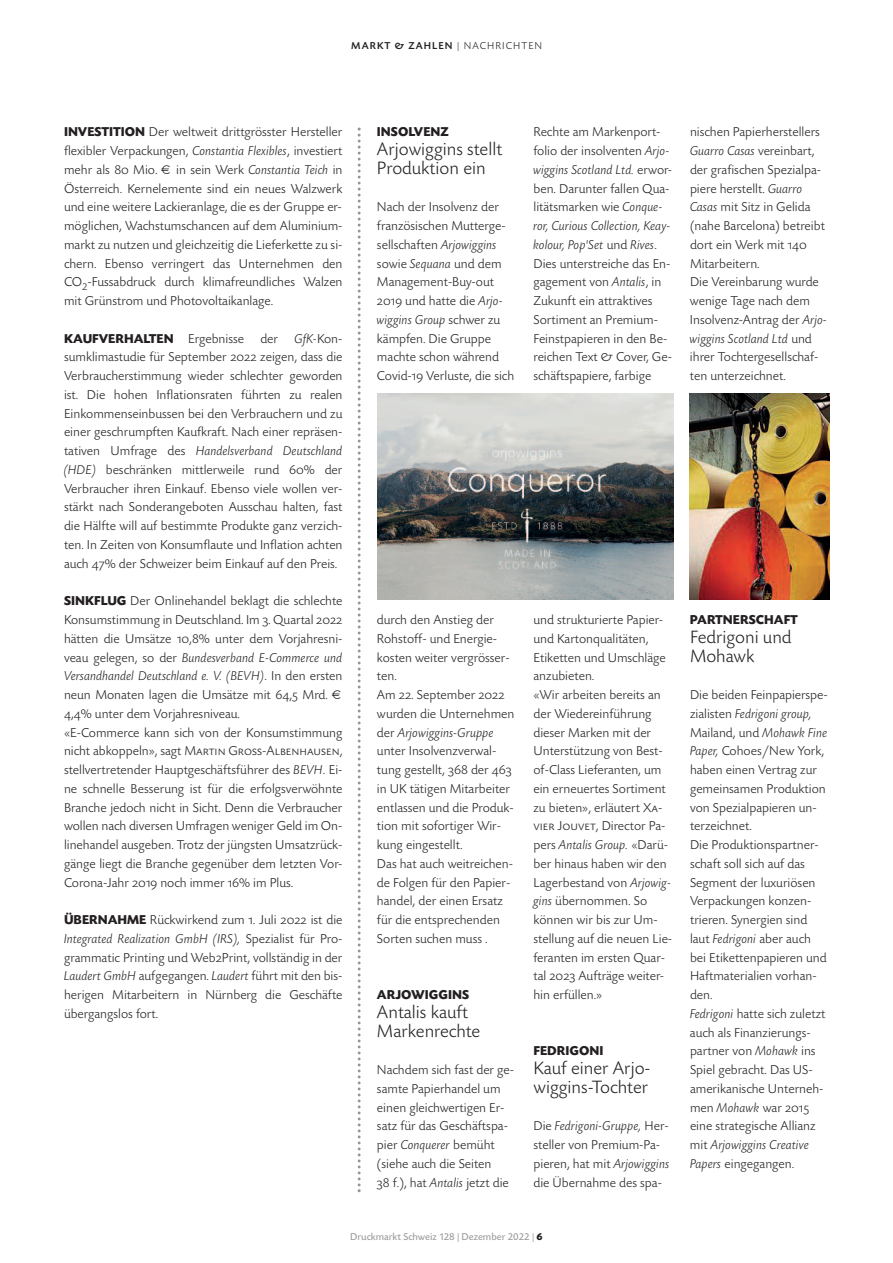
<style>
.page{position:relative;width:893px;height:1263px;background:#fff}
.page>*{position:absolute;margin:0;border:0;box-sizing:border-box;transform-origin:0 0}
.t1{font:300 18.75px/18.8px "Today SB";color:#231f20}
.t2{font:300 13.5px/18.8px "Today SB";color:#231f20}
.t3{font:13.5px "Today SB Caps Lig";color:#231f20}
.t4{font:700 13.5px "Today SB";color:#231f20}
.t5{font:10.5px "Today SB";color:#939598}
.t6{font:500 10.5px "Today SB";letter-spacing:.1em;color:#231f20}
.s1{font-weight:300}
.s2{font-weight:700}
.s3{font-style:italic}
.s4{font-family:"Today SB Caps Lig";font-weight:400}
.s5{font-family:"Today SB";font-weight:300}
.s6{font-weight:700;color:#231f20}
</style>
<div class="page">
<svg style="left:358px;top:128px;width:3px;height:1064px"></svg>
<img style="left:690px;top:393px;width:139px;height:206px">
<img style="left:377px;top:393px;width:296px;height:206px">
<p class="t6" style="left:351px;top:40px;width:192px">MARKT &amp; ZAHLEN <span class="s1">| NACHRICHTEN</span></p>
<p class="t2" style="left:64px;top:122px;width:280px;text-align:justify"><span class="s2">INVESTITION</span> Der weltweit drittgrösster Hersteller flexibler Verpackungen, <span class="s3">Constantia Flexibles</span>, investiert mehr als <span class="s4">80</span> Mio.</p>
<p class="t2" style="left:64px;top:160px;width:280px;text-align:justify;text-indent:112px">in sein Werk <span class="s3">Constantia Teich</span> in Österreich. Kernelemente sind ein neues Walzwerk und eine weitere Lackieranlage, die es der Gruppe er&shy;möglichen, Wachstumschancen auf dem Aluminium&shy;markt zu nutzen und gleichzeitig die Lieferkette zu si&shy;chern. Ebenso verringert das Unternehmen den CO<sub>2</sub>-Fussabdruck durch klimafreundliches Walzen mit Grünstrom und Photovoltaikanlage.</p>
<p class="t2" style="left:64px;top:329px;width:280px;text-align:justify"><span class="s2">KAUFVERHALTEN</span> Ergebnisse der <span class="s3">GfK-</span>Kon&shy;sumklimastudie für September <span class="s4">2022</span> zeigen, dass die Verbraucherstimmung wieder schlechter geworden ist. Die hohen Inflationsraten führten zu realen Einkommenseinbussen bei den Verbrauchern und zu einer geschrumpften Kaufkraft. Nach einer repräsen&shy;tativen Umfrage des <span class="s3">Handelsverband Deutschland (HDE)</span> beschränken mittlerweile rund <span class="s4">60</span>% der Verbraucher ihren Einkauf. Ebenso viele wollen ver&shy;stärkt nach Sonderangeboten Ausschau halten, fast die Hälfte will auf bestimmte Produkte ganz verzich&shy;ten. In Zeiten von Konsumflaute und Inflation achten auch <span class="s4">47</span>% der Schweizer beim Einkauf auf den Preis.</p>
<p class="t2" style="left:64px;top:591px;width:280px"><span class="s2">SINKFLUG</span> Der Onlinehandel beklagt die schlechte Konsumstimmung in Deutschland. Im <span class="s4">3.</span> Quartal <span class="s4">2022 </span>hätten die Umsätze <span class="s4">10,8</span>% unter dem Vorjahresni&shy;veau gelegen, so der <span class="s3">Bundesverband E-Commerce und Versandhandel Deutschland e. V. (BEVH)</span>. In den ersten neun Monaten lagen die Umsätze mit <span class="s4">64,5</span> Mrd.<br><span class="s4">4,4%</span> unter dem Vorjahresniveau.<br>«E-Commerce kann sich von der Konsumstimmung</p>
<p class="t3" style="left:64px;top:743px;width:280px"><span class="s5">nicht abkoppeln», sagt</span> Martin Groß-Albenhausen,</p>
<p class="t2" style="left:64px;top:760px;width:280px;text-align:justify">stellvertretender Hauptgeschäftsführer des <span class="s3">BEVH</span>. Ei&shy;ne schnelle Besserung ist für die erfolgsverwöhnte Branche jedoch nicht in Sicht. Denn die Verbraucher wollen nach diversen Umfragen weniger Geld im On&shy;linehandel ausgeben. Trotz der jüngsten Umsatzrück&shy;gänge liegt die Branche gegenüber dem letzten Vor-Corona-Jahr <span class="s4">2019</span> noch immer <span class="s4">16</span>% im Plus.</p>
<p class="t2" style="left:64px;top:910px;width:280px;text-align:justify"><span class="s2">ÜBERNAHME</span> Rückwirkend zum <span class="s4">1.</span> Juli <span class="s4">2022</span> ist die <span class="s3">Integrated Realization GmbH (IRS),</span> Spezialist für Pro&shy;grammatic Printing und Web<span class="s4">2</span>Print, vollständig in der <span class="s3">Laudert GmbH</span> aufgegangen. <span class="s3">Laudert</span> führt mit den bis&shy;herigen Mitarbeitern in Nürnberg die Geschäfte übergangslos fort.</p>
<p class="t4" style="left:377px;top:124px;width:73px">INSOLVENZ</p>
<h1 class="t1" style="left:377px;top:139px;width:127px">Arjowiggins stellt<br>Produktion ein</h1>
<p class="t2" style="left:377px;top:197px;width:139px">Nach der Insolvenz der französischen Mutterge&shy;sellschaften <span class="s3">Arjowiggins </span>sowie <span class="s3">Sequana</span> und dem<br>Management-Buy-out<br><span class="s4">2019</span> und hatte die <span class="s3">Arjo&shy;wiggins Group</span> schwer zu kämpfen. Die Gruppe machte schon während<br>Covid<span class="s4">-19</span> Verluste, die sich</p>
<p class="t2" style="left:533px;top:122px;width:140px">Rechte am Markenport&shy;folio der insolventen <span class="s3">Arjo&shy;wiggins Scotland Ltd.</span> erwor&shy;ben. Darunter fallen Qua&shy;litätsmarken wie <span class="s3">Conque&shy;ror, Curious Collection, Keay&shy;kolour, Pop'Set</span> und <span class="s3">Rives</span>.<br>Dies unterstreiche das En&shy;gagement von <span class="s3">Antalis</span>, in<br>Zukunft ein attraktives<br>Sortiment an Premium-<br>Feinstpapieren in den Be&shy;reichen Text &amp; Cover, Ge&shy;schäftspapiere, farbige</p>
<p class="t2" style="left:377px;top:610px;width:139px">durch den Anstieg der<br>Rohstoff- und Energie&shy;kosten weiter vergrösser&shy;ten.<br>Am <span class="s4">22</span>. September <span class="s4">2022 </span>wurden die Unternehmen der <span class="s3">Arjowiggins-Gruppe </span>unter Insolvenzverwal&shy;tung gestellt, <span class="s4">368</span> der <span class="s4">463 </span>in UK tätigen Mitarbeiter entlassen und die Produk&shy;tion mit sofortiger Wir&shy;kung eingestellt.<br>Das hat auch weitreichen&shy;de Folgen für den Papier&shy;handel, der einen Ersatz für die entsprechenden<br>Sorten suchen muss .</p>
<p class="t4" style="left:377px;top:986px;width:94px">ARJOWIGGINS</p>
<h1 class="t1" style="left:377px;top:1002px;width:105px">Antalis kauft<br>Markenrechte</h1>
<p class="t2" style="left:377px;top:1060px;width:139px">Nachdem sich fast der ge&shy;samte Papierhandel um einen gleichwertigen Er&shy;satz für das Geschäftspa&shy;pier <span class="s3">Conquerer</span> bemüht (siehe auch die Seiten<br><span class="s4">38</span> f.), hat <span class="s3">Antalis</span> jetzt die</p>
<p class="t2" style="left:533px;top:610px;width:134px">und strukturierte Papier&shy;und Kartonqualitäten,<br>Etiketten und Umschläge anzubieten.<br>«Wir arbeiten bereits an der Wiedereinführung dieser Marken mit der<br>Unterstützung von Best&shy;of-Class Lieferanten, um ein erneuertes Sortiment zu bieten», erläutert <span class="s4">Xa-</span></p>
<p class="t3" style="left:533px;top:818px;width:134px">vier Jouvet, <span class="s5">Director Pa-</span></p>
<p class="t2" style="left:533px;top:835px;width:140px">pers <span class="s3">Antalis Group.</span> «Darü&shy;ber hinaus haben wir den<br>Lagerbestand von <span class="s3">Arjowig&shy;gins</span> übernommen. So können wir bis zur Um&shy;stellung auf die neuen Lie&shy;feranten im ersten Quar&shy;tal <span class="s4">2023</span> Aufträge weiter&shy;hin erfüllen.»</p>
<p class="t4" style="left:533px;top:1043px;width:71px">FEDRIGONI</p>
<h1 class="t1" style="left:533px;top:1058px;width:119px">Kauf einer Arjo&shy;wiggins-Tochter</h1>
<p class="t2" style="left:533px;top:1116px;width:138px">Die <span class="s3">Fedrigoni-Gruppe,</span> Her&shy;steller von Premium-Pa&shy;pieren, hat mit <span class="s3">Arjowiggins </span>die Übernahme des spa-</p>
<p class="t5" style="left:350px;top:1230px;width:194px">Druckmarkt Schweiz 128 | Dezember 2022 | <span class="s6">6</span></p>
<p class="t2" style="left:690px;top:122px;width:139px">nischen Papierherstellers<br><span class="s3">Guarro Casas</span> vereinbart, der grafischen Spezialpa&shy;piere herstellt. <span class="s3">Guarro<br>Casas</span> mit Sitz in Gelida (nahe Barcelona) betreibt dort ein Werk mit <span class="s4">140<br></span>Mitarbeitern.<br>Die Vereinbarung wurde wenige Tage nach dem<br>Insolvenz-Antrag der <span class="s3">Arjo&shy;wiggins Scotland Ltd</span> und ihrer Tochtergesellschaf&shy;ten unterzeichnet.</p>
<p class="t4" style="left:690px;top:611px;width:110px">PARTNERSCHAFT</p>
<h1 class="t1" style="left:690px;top:627px;width:103px">Fedrigoni und<br>Mohawk</h1>
<p class="t2" style="left:690px;top:685px;width:139px">Die beiden Feinpapierspe&shy;zialisten <span class="s3">Fedrigoni group,<br></span>Mailand, und <span class="s3">Mohawk Fine<br>Paper,</span> Cohoes/New York, haben einen Vertrag zur gemeinsamen Produktion von Spezialpapieren un&shy;terzeichnet.<br>Die Produktionspartner&shy;schaft soll sich auf das<br>Segment der luxuriösen<br>Verpackungen konzen&shy;trieren. Synergien sind laut <span class="s3">Fedrigoni</span> aber auch bei Etikettenpapieren und<br>Haftmaterialien vorhan&shy;den.<br><span class="s3">Fedrigoni</span> hatte sich zuletzt auch als Finanzierungs&shy;partner von <span class="s3">Mohawk</span> ins<br>Spiel gebracht. Das US&shy;amerikanische Unterneh&shy;men <span class="s3">Mohawk</span> war <span class="s4">2015 </span>eine strategische Allianz mit <span class="s3">Arjowiggins Creative<br>Papers</span> eingegangen.</p>
</div>
